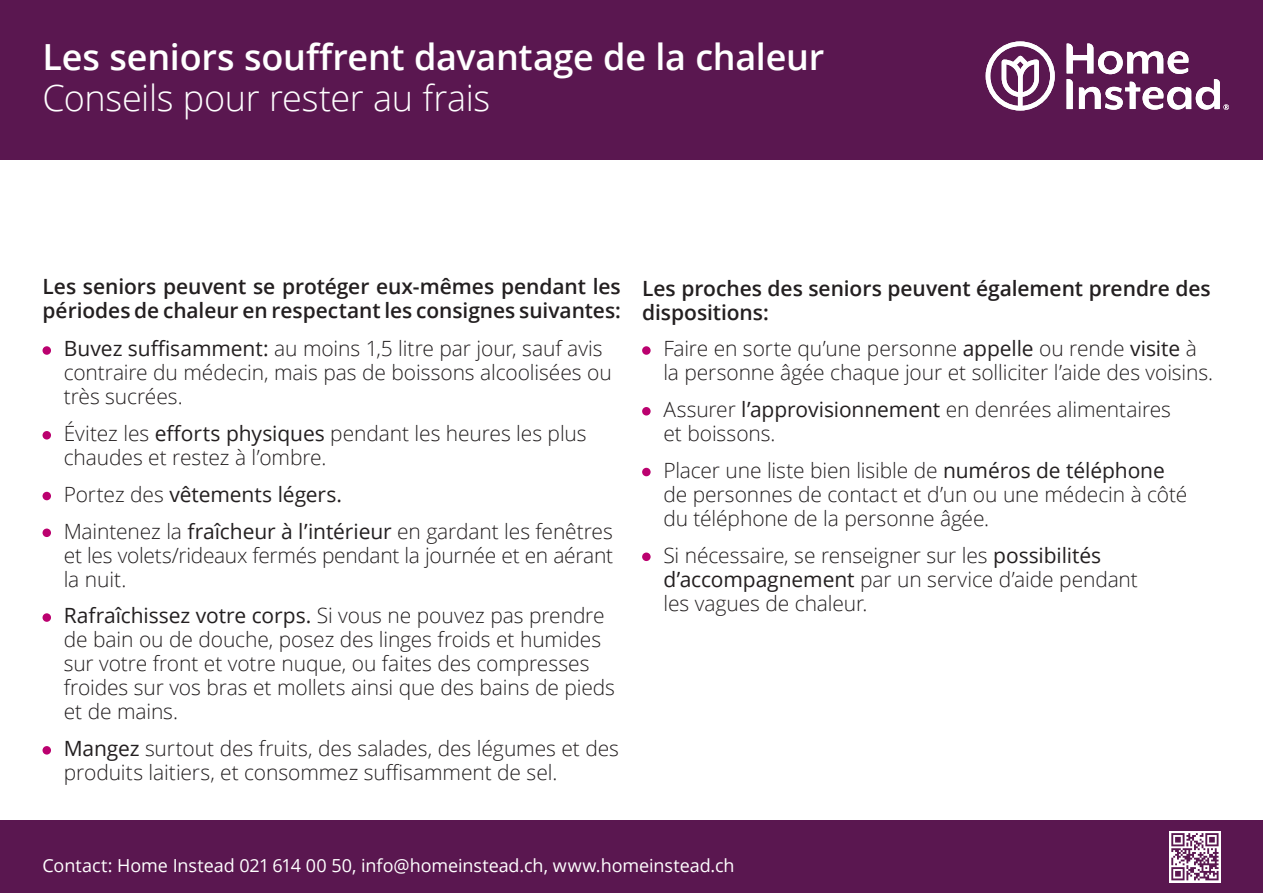
<style>
.page{position:relative;width:1263px;height:893px;background:#fff}
.page>*{position:absolute;margin:0;border:0;box-sizing:border-box;transform-origin:0 0}
.t1{font:600 36px "Open Sans";letter-spacing:-.01em;color:#fff}
.t2{font:300 36px "Open Sans";letter-spacing:-.01em;color:#fff}
.t3{font:300 21px/24px "Open Sans";letter-spacing:-.005em;color:#231f20}
.t4{font:600 21px/24px "Open Sans";color:#231f20}
.t5{font:18px "Open Sans";letter-spacing:-.005em;color:#fff}
.s1{font-weight:400}
</style>
<div class="page">
<div style="left:0;top:821px;width:1263px;height:72px;background:#5a1750"></div>
<div style="left:0;top:0;width:1263px;height:159px;background:#5a1750"></div>
<svg style="left:986px;top:41px;width:69px;height:70px"></svg>
<svg style="left:1066px;top:43px;width:163px;height:67px"></svg>
<svg style="left:1169px;top:831px;width:51px;height:51px"></svg>
<svg style="left:1171px;top:833px;width:47px;height:47px"></svg>
<div style="left:43px;top:346px;width:8px;height:9px;background:#bb016f;border-radius:50%"></div>
<div style="left:43px;top:431px;width:8px;height:8px;background:#bb016f;border-radius:50%"></div>
<div style="left:43px;top:492px;width:8px;height:8px;background:#bb016f;border-radius:50%"></div>
<div style="left:43px;top:529px;width:8px;height:8px;background:#bb016f;border-radius:50%"></div>
<div style="left:43px;top:613px;width:8px;height:9px;background:#bb016f;border-radius:50%"></div>
<div style="left:43px;top:746px;width:8px;height:9px;background:#bb016f;border-radius:50%"></div>
<div style="left:642px;top:346px;width:9px;height:9px;background:#bb016f;border-radius:50%"></div>
<div style="left:642px;top:407px;width:9px;height:8px;background:#bb016f;border-radius:50%"></div>
<div style="left:642px;top:468px;width:9px;height:8px;background:#bb016f;border-radius:50%"></div>
<div style="left:642px;top:553px;width:9px;height:8px;background:#bb016f;border-radius:50%"></div>
<h1 class="t1" style="left:43px;top:32px;width:783px">Les seniors souffrent davantage de la chaleur</h1>
<h1 class="t2" style="left:43px;top:73px;width:449px">Conseils pour rester au frais</h1>
<p class="t4" style="left:43px;top:274px;width:580px">Les seniors peuvent se protéger eux-mêmes pendant les périodes de chaleur en respectant les consignes suivantes:</p>
<p class="t3" style="left:64px;top:336px;width:549px"><span class="s1">Buvez suffisamment:</span> au moins 1,5 litre par jour, sauf avis contraire du médecin, mais pas de boissons alcoolisées ou très sucrées.</p>
<p class="t3" style="left:64px;top:421px;width:524px">Évitez les <span class="s1">efforts physiques</span> pendant les heures les plus chaudes et restez à l’ombre.</p>
<p class="t3" style="left:64px;top:475px;width:551px;line-height:36.8px">Portez des <span class="s1">vêtements légers.<br></span>Maintenez la <span class="s1">fraîcheur à l’intérieur</span> en gardant les fenêtres</p>
<p class="t3" style="left:64px;top:542px;width:551px">et les volets/rideaux fermés pendant la journée et en aérant la nuit.</p>
<p class="t3" style="left:64px;top:603px;width:553px"><span class="s1">Rafraîchissez votre corps.</span> Si vous ne pouvez pas prendre de bain ou de douche, posez des linges froids et humides sur votre front et votre nuque, ou faites des compresses froides sur vos bras et mollets ainsi que des bains de pieds et de mains.</p>
<p class="t3" style="left:64px;top:736px;width:557px"><span class="s1">Mangez</span> surtout des fruits, des salades, des légumes et des produits laitiers, et consommez suffisamment de sel.</p>
<p class="t4" style="left:642px;top:275px;width:570px">Les proches des seniors peuvent également prendre des dispositions:</p>
<p class="t3" style="left:663px;top:336px;width:551px">Faire en sorte qu’une personne <span class="s1">appelle</span> ou rende <span class="s1">visite</span> à la personne âgée chaque jour et solliciter l’aide des voisins.</p>
<p class="t3" style="left:663px;top:397px;width:509px">Assurer <span class="s1">l’approvisionnement</span> en denrées alimentaires et boissons.</p>
<p class="t3" style="left:663px;top:458px;width:525px">Placer une liste bien lisible de <span class="s1">numéros de téléphone </span>de personnes de contact et d’un ou une médecin à côté du téléphone de la personne âgée.</p>
<p class="t3" style="left:663px;top:542px;width:476px">Si nécessaire, se renseigner sur les <span class="s1">possibilités d’accompagnement</span> par un service d’aide pendant les vagues de chaleur.</p>
<p class="t5" style="left:43px;top:853px;width:694px">Contact: Home Instead 021 614 00 50, info@homeinstead.ch, www.homeinstead.ch</p>
</div>
